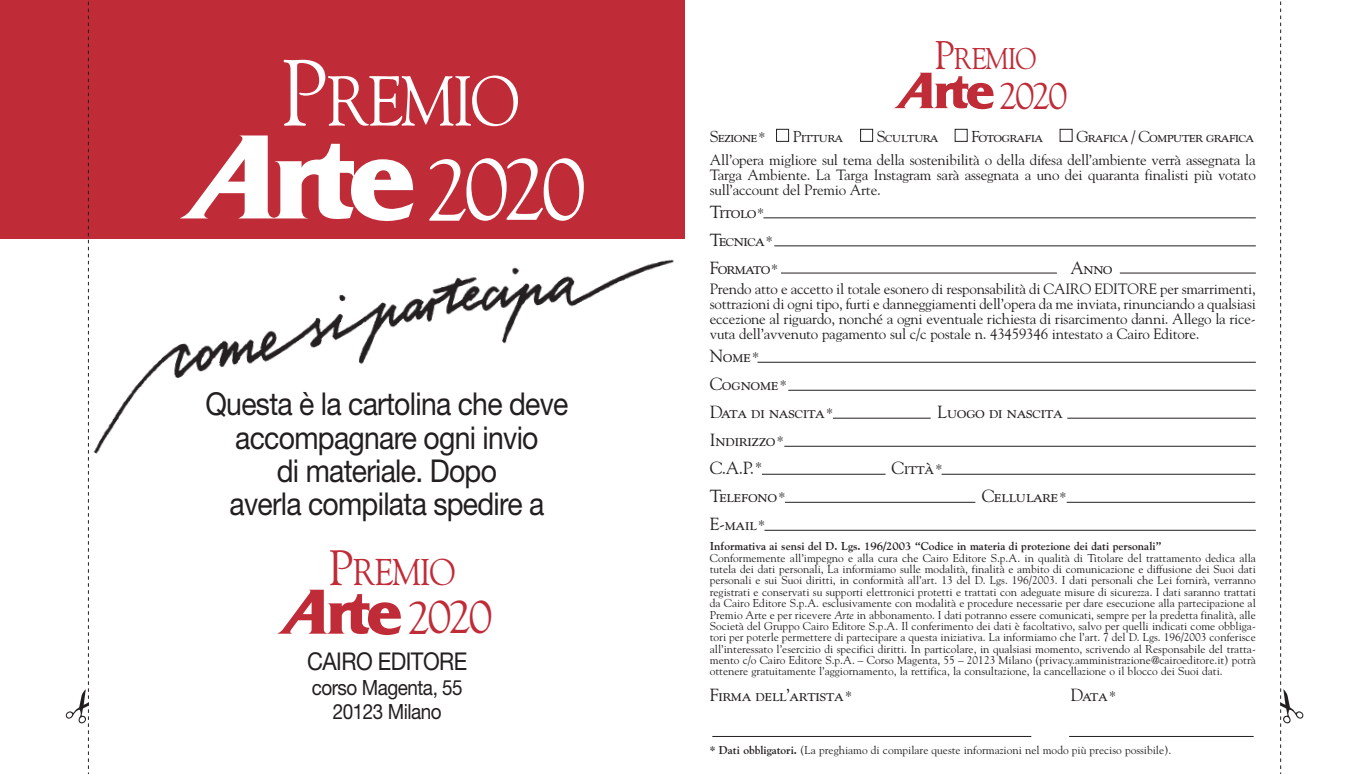
<style>
.page{position:relative;width:1370px;height:774px;background:#fff}
.page>*{position:absolute;margin:0;border:0;box-sizing:border-box;transform-origin:0 0}
.t1{font:87.5px "Goudy Std";color:#fff;scale:1.05 1}
.t2{font:70px "Goudy Std";letter-spacing:-.05em;color:#fff;scale:.9 1}
.t3{font:46.38px "Goudy Std";color:#bf2b37;scale:1.05 1}
.t4{font:37.27px "Goudy Std";color:#bf2b37;scale:1.05 1}
.t5{font:37.1px "Goudy Std";letter-spacing:-.05em;color:#bf2b37;scale:.9 1}
.t6{font:31.5px "Helvetica Neue LT Std";letter-spacing:-.025em;color:#231f20;scale:.9 1}
.t7{font:29.93px "Goudy Std";letter-spacing:-.05em;color:#bf2b37;scale:.9 1}
.t8{font:24.5px "Helvetica Neue LT Std";letter-spacing:-.025em;color:#231f20;scale:.9 1}
.t9{font:21px "Helvetica Neue LT Std";letter-spacing:-.025em;color:#231f20;scale:.9 1}
.t10{font:17.5px "Goudy Std";letter-spacing:-.03em;color:#231f20}
.t11{font:17.5px "Goudy Std";letter-spacing:-.05em;color:#231f20}
.t12{font:15.75px "Goudy Std";letter-spacing:-.05em;color:#231f20}
.t13{font:14.88px/15.2px "Goudy Std";letter-spacing:-.015em;color:#231f20;text-align:justify}
.t14{font:11.38px/11.4px "Goudy Std";color:#231f20;text-align:justify}
.t15{font:700 11.38px "Goudy Std";color:#231f20}
.s1{font-size:93.27px}
.s2{font-size:49.35px}
.s3{font-size:39.73px}
.s4{font-size:14px}
.s5{font-style:italic}
.s6{font-weight:700}
</style>
<div class="page">
<img style="left:93px;top:259px;width:581px;height:195px">
<div style="left:0;top:0;width:685px;height:238px;background:#bf2b37"></div>
<svg style="left:180px;top:135px;width:233px;height:87px"></svg>
<svg style="left:277px;top:590px;width:124px;height:46px"></svg>
<svg style="left:65px;top:1px;width:24px;height:773px"></svg>
<svg style="left:1280px;top:1px;width:23px;height:773px"></svg>
<hr style="left:763px;top:218px;width:492px;height:1px;background:#231f20">
<hr style="left:774px;top:246px;width:481px;height:1px;background:#231f20">
<hr style="left:757px;top:362px;width:498px;height:1px;background:#231f20">
<hr style="left:788px;top:390px;width:467px;height:1px;background:#231f20">
<hr style="left:784px;top:446px;width:471px;height:1px;background:#231f20">
<hr style="left:764px;top:530px;width:491px;height:1px;background:#231f20">
<div style="left:776px;top:129px;width:12px;height:13px;border:1px solid #231f20"></div>
<div style="left:860px;top:129px;width:12px;height:13px;border:1px solid #231f20"></div>
<div style="left:954px;top:129px;width:13px;height:13px;border:1px solid #231f20"></div>
<div style="left:1059px;top:129px;width:13px;height:13px;border:1px solid #231f20"></div>
<hr style="left:712px;top:736px;width:319px;height:1px;background:#231f20">
<hr style="left:1068px;top:736px;width:185px;height:1px;background:#231f20">
<hr style="left:761px;top:474px;width:124px;height:1px;background:#231f20">
<hr style="left:832px;top:418px;width:98px;height:1px;background:#231f20">
<hr style="left:1067px;top:418px;width:188px;height:1px;background:#231f20">
<hr style="left:785px;top:502px;width:190px;height:1px;background:#231f20">
<hr style="left:1066px;top:502px;width:189px;height:1px;background:#231f20">
<hr style="left:941px;top:474px;width:314px;height:1px;background:#231f20">
<hr style="left:780px;top:273px;width:276px;height:1px;background:#231f20">
<hr style="left:1119px;top:273px;width:136px;height:1px;background:#231f20">
<svg style="left:894px;top:73px;width:99px;height:37px"></svg>
<p class="t2" style="left:280px;top:58px;width:267px"><span class="s1">P</span>REMIO</p>
<p class="t1" style="left:424px;top:135px;width:156px">2020</p>
<p class="t6" style="left:205px;top:385px;width:405px">Questa è la cartolina che deve</p>
<p class="t6" style="left:235px;top:419px;width:338px">accompagnare ogni invio</p>
<p class="t6" style="left:277px;top:452px;width:246px">di materiale. Dopo</p>
<p class="t6" style="left:229px;top:485px;width:351px">averla compilata spedire a</p>
<p class="t5" style="left:328px;top:549px;width:142px"><span class="s2">P</span>REMIO</p>
<p class="t3" style="left:407px;top:588px;width:83px">2020</p>
<p class="t8" style="left:307px;top:647px;width:179px">CAIRO EDITORE</p>
<p class="t9" style="left:311px;top:675px;width:169px">corso Magenta, 55</p>
<p class="t9" style="left:333px;top:699px;width:123px">20123 Milano</p>
<p class="t7" style="left:934px;top:40px;width:115px"><span class="s3">P</span>REMIO</p>
<p class="t4" style="left:998px;top:73px;width:67px">2020</p>
<p class="t12" style="left:709px;top:126px;width:57px">Sezione<span class="s4">*</span></p>
<p class="t12" style="left:792px;top:126px;width:52px">Pittura</p>
<p class="t12" style="left:876px;top:126px;width:63px">Scultura</p>
<p class="t12" style="left:971px;top:126px;width:73px">Fotografia</p>
<p class="t12" style="left:1076px;top:126px;width:179px">Grafica / Computer grafica</p>
<p class="t13" style="left:709px;top:152px;width:547px">All’opera migliore sul tema della sostenibilità o della difesa dell’ambiente verrà assegnata la Targa Ambiente. La Targa Instagram sarà assegnata a uno dei quaranta finalisti più votato sull’account del Premio Arte.</p>
<p class="t10" style="left:709px;top:201px;width:56px">Titolo<span class="s4">*</span></p>
<p class="t11" style="left:709px;top:229px;width:64px">Tecnica<span class="s4">*</span></p>
<p class="t11" style="left:709px;top:257px;width:70px">Formato<span class="s4">*</span></p>
<p class="t10" style="left:1070px;top:257px;width:44px">Anno</p>
<p class="t13" style="left:709px;top:281px;width:547px">Prendo atto e accetto il totale esonero di responsabilità di CAIRO EDITORE per smarrimenti, sottrazioni di ogni tipo, furti e danneggiamenti dell’opera da me inviata, rinunciando a qualsiasi eccezione al riguardo, nonché a ogni eventuale richiesta di risarcimento danni. Allego la rice&shy;vuta dell’avvenuto pagamento sul c/c postale n. 43459346 intestato a Cairo Editore.</p>
<p class="t10" style="left:709px;top:345px;width:51px">Nome<span class="s4">*</span></p>
<p class="t10" style="left:709px;top:373px;width:79px">Cognome<span class="s4">*</span></p>
<p class="t10" style="left:709px;top:401px;width:125px">Data di nascita<span class="s4">*</span></p>
<p class="t10" style="left:937px;top:401px;width:127px">Luogo di nascita</p>
<p class="t10" style="left:709px;top:429px;width:76px">Indirizzo<span class="s4">*</span></p>
<p class="t10" style="left:709px;top:457px;width:54px">C.A.P.<span class="s4">*</span></p>
<p class="t10" style="left:891px;top:457px;width:52px">Città<span class="s4">*</span></p>
<p class="t10" style="left:709px;top:485px;width:77px">Telefono<span class="s4">*</span></p>
<p class="t10" style="left:981px;top:485px;width:86px">Cellulare<span class="s4">*</span></p>
<p class="t10" style="left:709px;top:513px;width:57px">E-mail<span class="s4">*</span></p>
<p class="t15" style="left:709px;top:539px;width:453px">Informativa ai sensi del D. Lgs. 196/2003 “Codice in materia di protezione dei dati personali”</p>
<p class="t14" style="left:709px;top:552px;width:547px">Conformemente all’impegno e alla cura che Cairo Editore S.p.A. in qualità di Titolare del trattamento dedica alla tutela dei dati personali, La informiamo sulle modalità, finalità e ambito di comunicazione e diffusione dei Suoi dati personali e sui Suoi diritti, in conformità all’art. 13 del D. Lgs. 196/2003. I dati personali che Lei fornirà, verranno registrati e conservati su supporti elettronici protetti e trattati con adeguate misure di sicurezza. I dati saranno trattati da Cairo Editore S.p.A. esclusivamente con modalità e procedure necessarie per dare esecuzione alla partecipazione al Premio Arte e per ricevere <span class="s5">Arte</span> in abbonamento. I dati potranno essere comunicati, sempre per la predetta finalità, alle Società del Gruppo Cairo Editore S.p.A. Il conferimento dei dati è facoltativo, salvo per quelli indicati come obbliga&shy;tori per poterle permettere di partecipare a questa iniziativa. La informiamo che l’art. 7 del D. Lgs. 196/2003 conferisce all’interessato l’esercizio di specifici diritti. In particolare, in qualsiasi momento, scrivendo al Responsabile del tratta&shy;mento c/o Cairo Editore S.p.A. – Corso Magenta, 55 – 20123 Milano (privacy.amministrazione@cairoeditore.it) potrà ottenere gratuitamente l’aggiornamento, la rettifica, la consultazione, la cancellazione o il blocco dei Suoi dati.</p>
<p class="t10" style="left:709px;top:684px;width:144px">Firma dell’artista<span class="s4">*</span></p>
<p class="t10" style="left:1070px;top:684px;width:47px">Data<span class="s4">*</span></p>
<p class="t14" style="left:709px;top:744px;width:463px"><span class="s6">* Dati obbligatori.</span> (La preghiamo di compilare queste informazioni nel modo più preciso possibile).</p>
</div>
